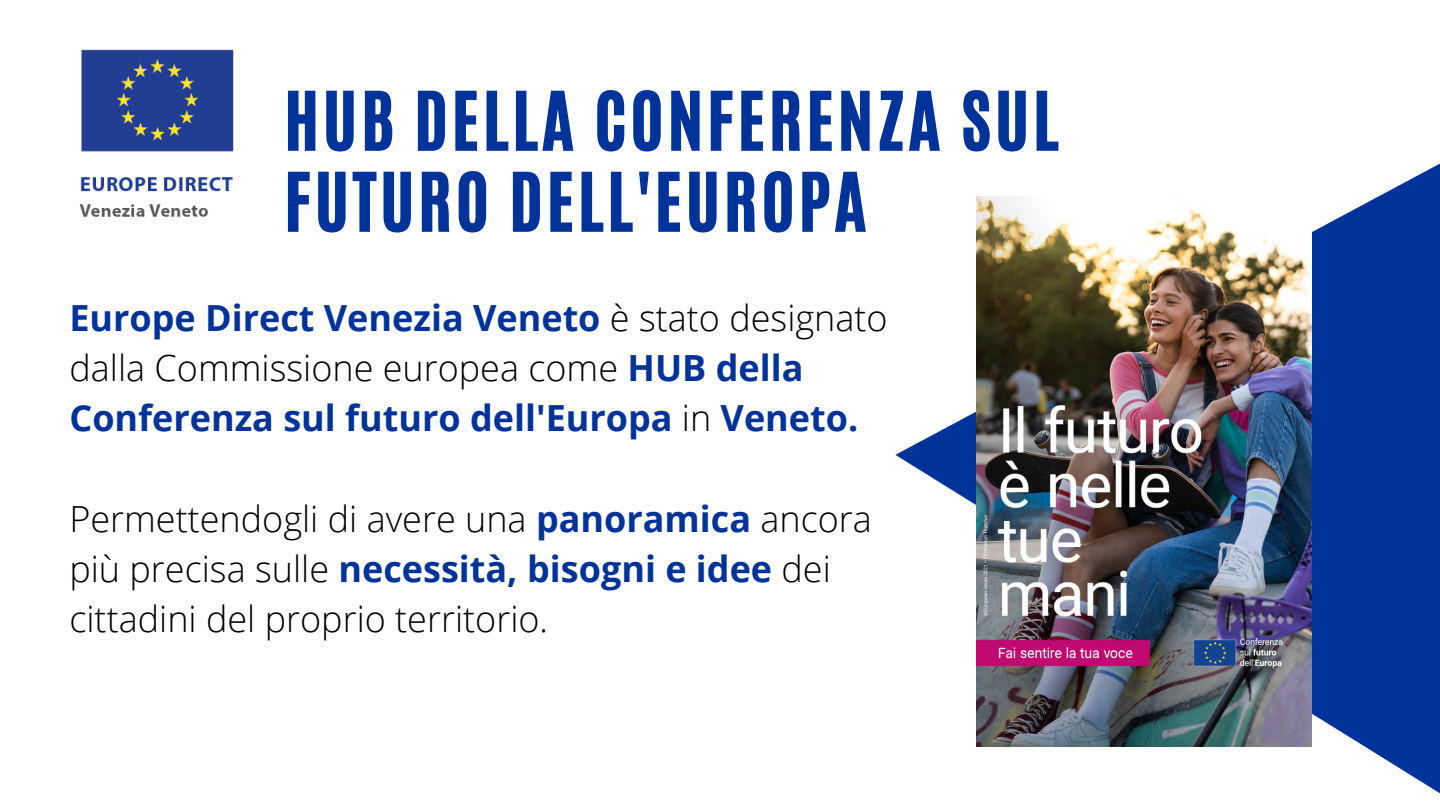
<style>
.page{position:relative;width:1440px;height:810px;background:#fff}
.page>*{position:absolute;margin:0;border:0;box-sizing:border-box;transform-origin:0 0}
.t1{font:68px/81px "CA Generated";letter-spacing:.06em;color:#039}
.t2{font:700 36px/50.2px "Open Sans";color:#039}
.t3{font:300 36px/50.2px "Open Sans";color:#000}
.s1{font-weight:300;color:#000}
.s2{font-weight:700;color:#039}
</style>
<div class="page">
<svg style="left:895px;top:163px;width:545px;height:631px"></svg>
<img style="left:79px;top:49px;width:155px;height:168px">
<img style="left:976px;top:197px;width:336px;height:550px">
<h1 class="t1" style="left:284px;top:81px;width:775px">HUB DELLA CONFERENZA SUL<br>FUTURO DELL'EUROPA</h1>
<p class="t2" style="left:69px;top:292px;width:820px">Europe Direct Venezia Veneto <span class="s1">è stato designato dalla Commissione europea come</span> HUB della<br>Conferenza sul futuro dell'Europa <span class="s1">in</span> Veneto.</p>
<p class="t3" style="left:69px;top:493px;width:804px">Permettendogli di avere una <span class="s2">panoramica</span> ancora più precisa sulle <span class="s2">necessità, bisogni e idee</span> dei cittadini del proprio territorio.</p>
</div>
